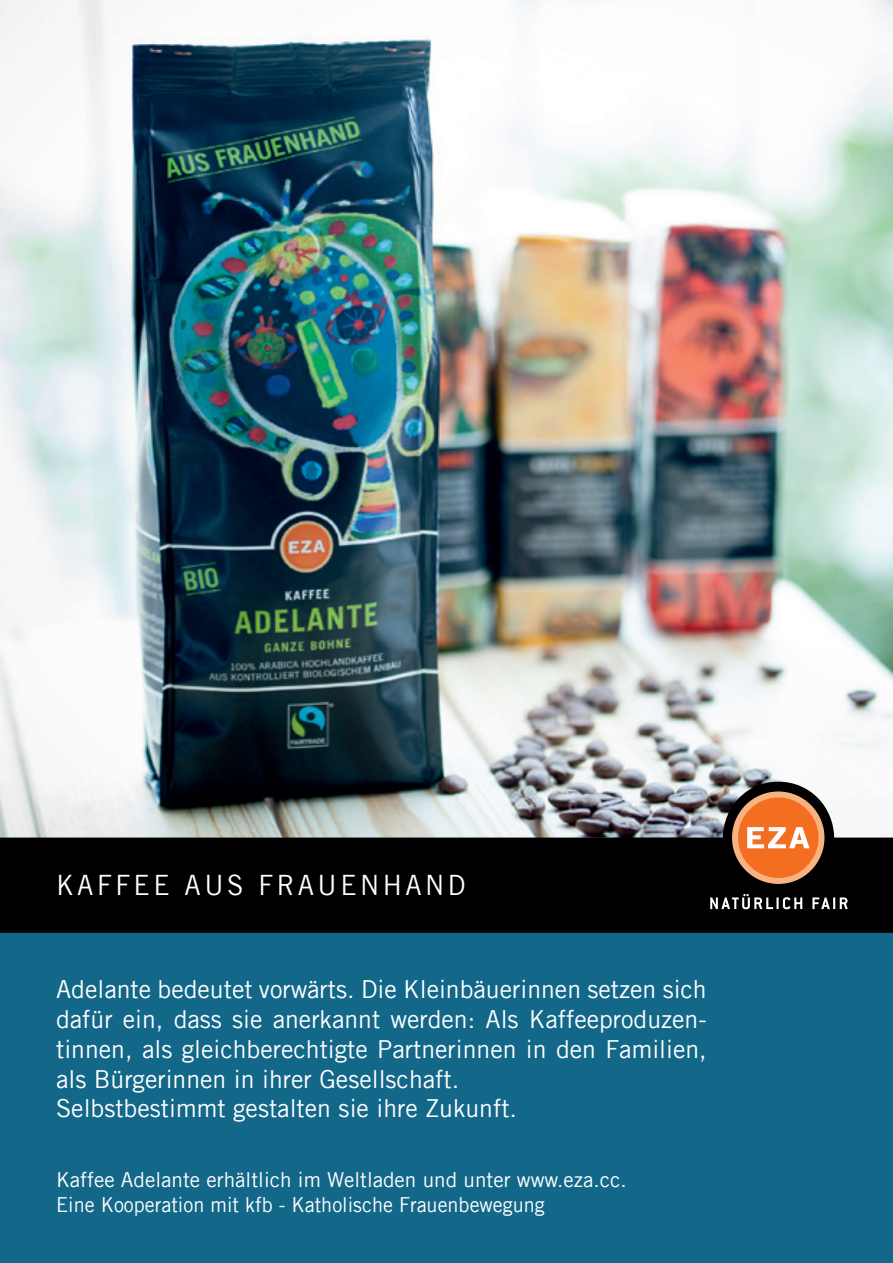
<style>
.page{position:relative;width:893px;height:1263px;background:#fff}
.page>*{position:absolute;margin:0;border:0;box-sizing:border-box;transform-origin:0 0}
.t1{font:28.05px "Trade Gothic LT";letter-spacing:.13em;color:#fff;scale:.95 1}
.t2{font:24.75px/29.8px "Trade Gothic LT";color:#fff}
.t3{font:20.7px/24.8px "Trade Gothic LT";color:#fff}
</style>
<div class="page">
<div style="left:0;top:827px;width:893px;height:436px;background:#13688a"></div>
<img style="left:0;top:0;width:893px;height:782px">
<svg style="left:0;top:782px;width:893px;height:151px;background:#3c3d3e"></svg>
<svg style="left:732px;top:791px;width:92px;height:93px;background:#c57342"></svg>
<svg style="left:710px;top:894px;width:138px;height:15px;background:#484848"></svg>
<p class="t1" style="left:56px;top:868px;width:433px">KAFFEE AUS FRAUENHAND</p>
<p class="t2" style="left:56px;top:974px;width:652px">Adelante bedeutet vorwärts. Die Kleinbäuerinnen setzen sich dafür ein, dass sie anerkannt werden: Als Kaffeeproduzen&shy;tinnen, als gleichberechtigte Partnerinnen in den Familien, als Bürgerinnen in ihrer Gesellschaft.<br>Selbstbestimmt gestalten sie ihre Zukunft.</p>
<p class="t3" style="left:56px;top:1167px;width:572px">Kaffee Adelante erhältlich im Weltladen und unter www.eza.cc.<br>Eine Kooperation mit kfb - Katholische Frauenbewegung</p>
</div>
